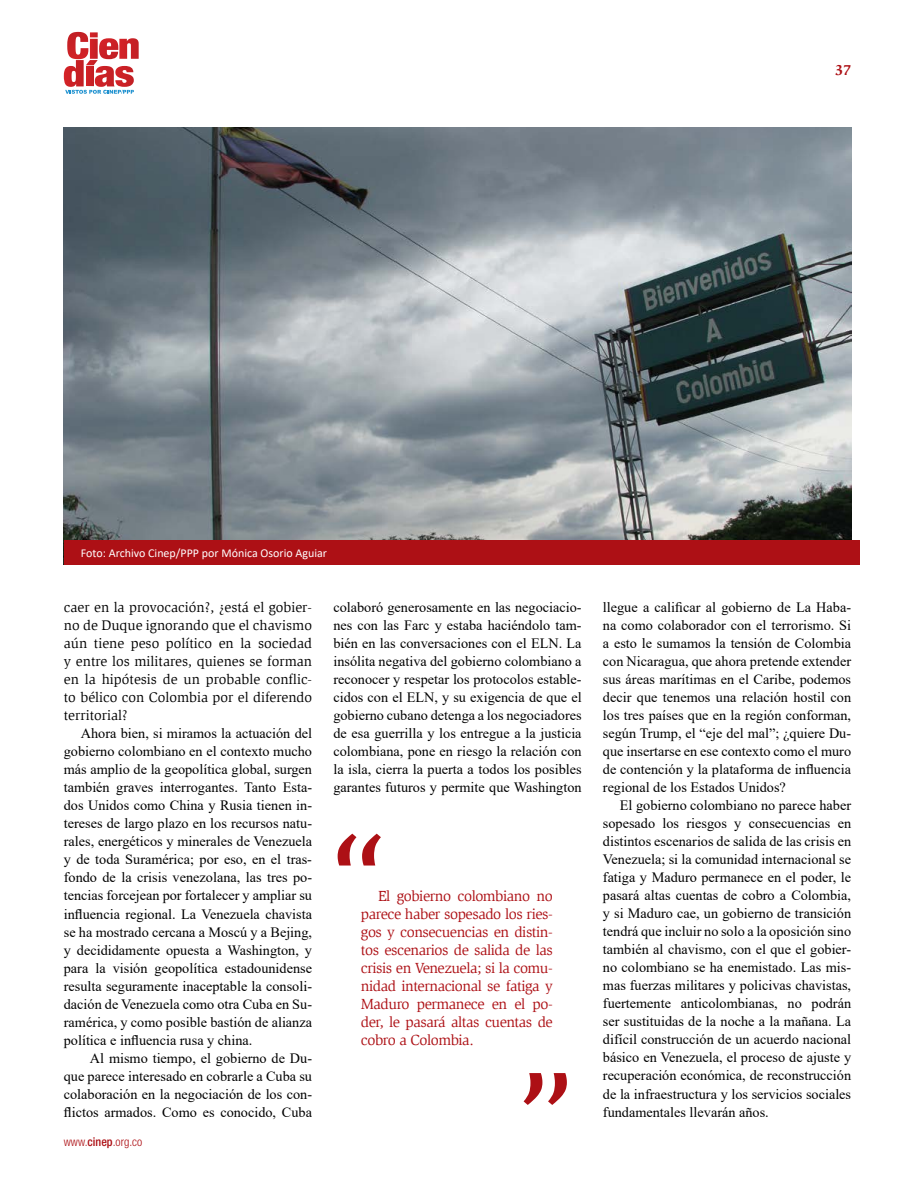
<style>
.page{position:relative;width:915px;height:1187px;background:#fff}
.page>*{position:absolute;margin:0;border:0;box-sizing:border-box;transform-origin:0 0}
.t1{font:15px/18px "Slimbach Std";letter-spacing:-.03em;color:#ad1015;text-align:justify}
.t2{font:700 15px "Slimbach Std";color:#ad1015}
.t3{font:14.25px/18px "Times New Roman";color:#000;text-align:justify}
.t4{font:14.25px/18px "Slimbach Std";color:#000;text-align:justify}
.t5{font:12px "Calibri";color:#fff}
.t6{font:300 condensed 12px "Helvetica Neue LT Std";color:#ad1015}
.s1{font-weight:500}
</style>
<div class="page">
<svg style="left:64px;top:32px;width:75px;height:62px"></svg>
<img style="left:64px;top:128px;width:786px;height:411px">
<svg style="left:337px;top:833px;width:44px;height:32px"></svg>
<svg style="left:523px;top:1073px;width:43px;height:31px"></svg>
<div style="left:72px;top:539px;width:787px;height:25px;background:#ad1015"></div>
<p class="t5" style="left:81px;top:544px;width:248px">Foto: Archivo Cinep/PPP por Mónica Osorio Aguiar</p>
<p class="t2" style="left:834px;top:61px;width:18px">37</p>
<p class="t4" style="left:64px;top:598px;width:250px">caer en la provocación?, ¿está el gobier&shy;no de Duque ignorando que el chavismo aún tiene peso político en la sociedad y entre los militares, quienes se forman en la hipótesis de un probable conflic&shy;to bélico con Colombia por el diferendo territorial?</p>
<p class="t3" style="left:64px;top:724px;width:250px;text-indent:17px">Ahora bien, si miramos la actuación del gobierno colombiano en el contexto mucho más amplio de la geopolítica global, surgen también graves interrogantes. Tanto Esta&shy;dos Unidos como China y Rusia tienen in&shy;tereses de largo plazo en los recursos natu&shy;rales, energéticos y minerales de Venezuela y de toda Suramérica; por eso, en el tras&shy;fondo de la crisis venezolana, las tres po&shy;tencias forcejean por fortalecer y ampliar su influencia regional. La Venezuela chavista se ha mostrado cercana a Moscú y a Bejing, y decididamente opuesta a Washington, y para la visión geopolítica estadounidense resulta seguramente inaceptable la consoli&shy;dación de Venezuela como otra Cuba en Su&shy;ramérica, y como posible bastión de alianza política e influencia rusa y china.</p>
<p class="t3" style="left:64px;top:1048px;width:250px;text-indent:26px">Al mismo tiempo, el gobierno de Du&shy;que parece interesado en cobrarle a Cuba su colaboración en la negociación de los con&shy;flictos armados. Como es conocido, Cuba</p>
<p class="t6" style="left:64px;top:1134px;width:80px">www.<span class="s1">cinep</span>.org.co</p>
<p class="t3" style="left:333px;top:598px;width:250px">colaboró generosamente en las negociacio&shy;nes con las Farc y estaba haciéndolo tam&shy;bién en las conversaciones con el ELN. La insólita negativa del gobierno colombiano a reconocer y respetar los protocolos estable&shy;cidos con el ELN, y su exigencia de que el gobierno cubano detenga a los negociadores de esa guerrilla y los entregue a la justicia colombiana, pone en riesgo la relación con la isla, cierra la puerta a todos los posibles garantes futuros y permite que Washington</p>
<p class="t3" style="left:602px;top:598px;width:250px">llegue a calificar al gobierno de La Haba&shy;na como colaborador con el terrorismo. Si a esto le sumamos la tensión de Colombia con Nicaragua, que ahora pretende extender sus áreas marítimas en el Caribe, podemos decir que tenemos una relación hostil con los tres países que en la región conforman, según Trump, el “eje del mal”; ¿quiere Du&shy;que insertarse en ese contexto como el muro de contención y la plataforma de influencia regional de los Estados Unidos?</p>
<p class="t3" style="left:602px;top:796px;width:250px;text-indent:17px">El gobierno colombiano no parece haber sopesado los riesgos y consecuencias en distintos escenarios de salida de las crisis en Venezuela; si la comunidad internacional se fatiga y Maduro permanece en el poder, le pasará altas cuentas de cobro a Colombia, y si Maduro cae, un gobierno de transición tendrá que incluir no solo a la oposición sino también al chavismo, con el que el gobier&shy;no colombiano se ha enemistado. Las mis&shy;mas fuerzas militares y policivas chavistas, fuertemente anticolombianas, no podrán ser sustituidas de la noche a la mañana. La difícil construcción de un acuerdo nacional básico en Venezuela, el proceso de ajuste y recuperación económica, de reconstrucción de la infraestructura y los servicios sociales fundamentales llevarán años.</p>
<p class="t1" style="left:361px;top:886px;width:193px;text-indent:17px">El gobierno colombiano no parece haber sopesado los ries&shy;gos y consecuencias en distin&shy;tos escenarios de salida de las crisis en Venezuela; si la comu&shy;nidad internacional se fatiga y Maduro permanece en el po&shy;der, le pasará altas cuentas de cobro a Colombia.</p>
</div>
